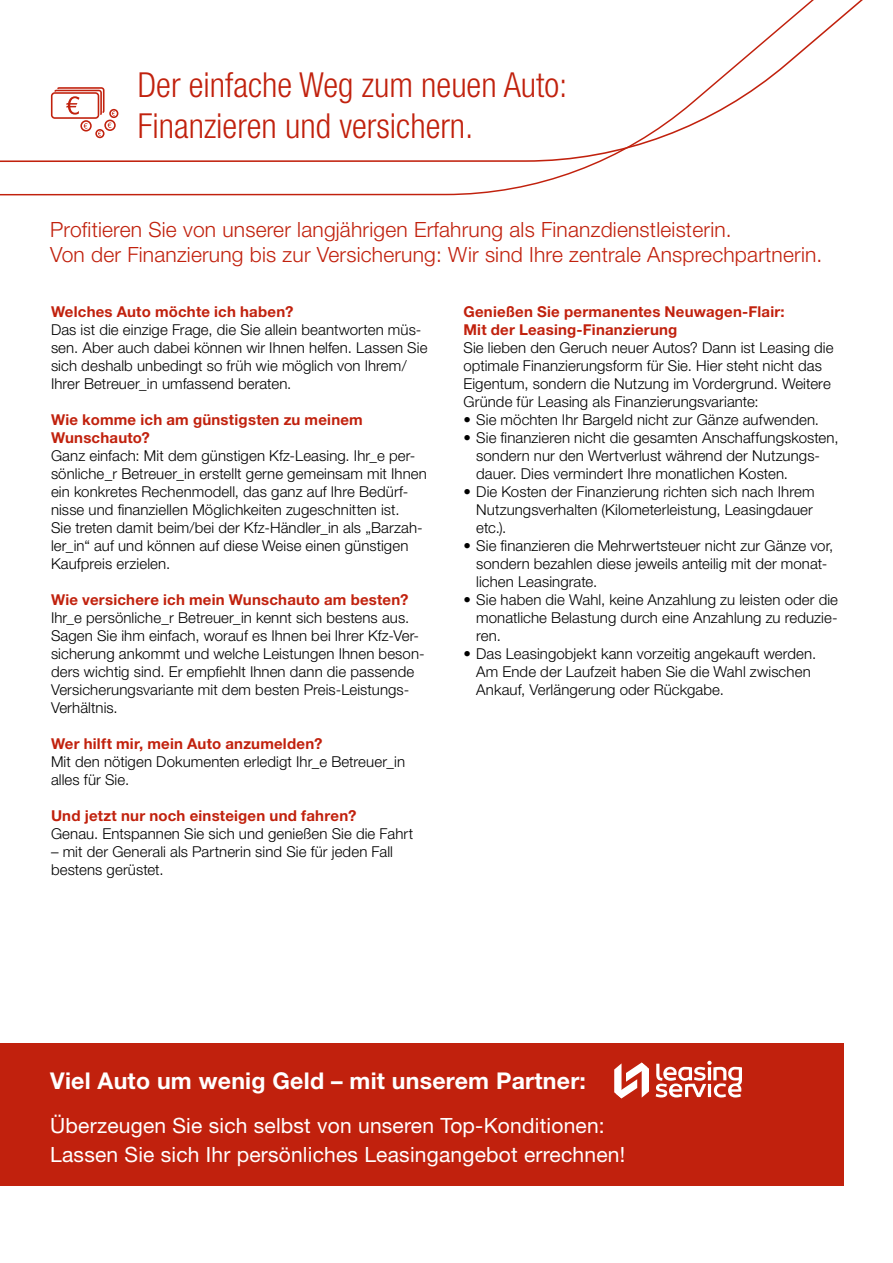
<style>
.page{position:relative;width:893px;height:1263px;background:#fff}
.page>*{position:absolute;margin:0;border:0;box-sizing:border-box;transform-origin:0 0}
.t1{font:300 condensed 34.5px/41.4px "Helvetica Neue LT Std";color:#c1210d}
.t2{font:700 23.1px "Helvetica Neue LT Std";letter-spacing:.01em;color:#fff}
.t3{font:300 21px/25.2px "Helvetica Neue LT Std";letter-spacing:.01em;color:#c1210d}
.t4{font:21px/29.4px "Helvetica Neue LT Std";letter-spacing:.01em;color:#fff}
.t5{font:300 15px/18px "Helvetica Neue LT Std";letter-spacing:.005em;color:#000}
.t6{font:700 15px/18px "Helvetica Neue LT Std";letter-spacing:.015em;color:#c1210d}
</style>
<div class="page">
<div style="left:0;top:1043px;width:843px;height:143px;background:#c1210d"></div>
<svg style="left:614px;top:1062px;width:35px;height:36px"></svg>
<svg style="left:656px;top:1061px;width:86px;height:36px"></svg>
<svg style="left:0;top:0;width:863px;height:196px"></svg>
<h1 class="t1" style="left:138px;top:64px;width:431px">Der einfache Weg zum neuen Auto:<br>Finanzieren und versichern.</h1>
<h3 class="t3" style="left:50px;top:216px;width:774px">Profitieren Sie von unserer langjährigen Erfahrung als Finanzdienstleisterin.<br>Von der Finanzierung bis zur Versicherung: Wir sind Ihre zentrale Ansprechpartnerin.</h3>
<p class="t6" style="left:51px;top:302px;width:244px">Welches Auto möchte ich haben?</p>
<p class="t5" style="left:51px;top:320px;width:378px">Das ist die einzige Frage, die Sie allein beantworten müs&shy;sen. Aber auch dabei können wir Ihnen helfen. Lassen Sie sich deshalb unbedingt so früh wie möglich von Ihrem/ Ihrer Betreuer_in umfassend beraten.</p>
<p class="t6" style="left:51px;top:410px;width:313px">Wie komme ich am günstigsten zu meinem<br>Wunschauto?</p>
<p class="t5" style="left:51px;top:446px;width:377px">Ganz einfach: Mit dem günstigen Kfz-Leasing. Ihr_e per&shy;sönliche_r Betreuer_in erstellt gerne gemeinsam mit Ihnen ein konkretes Rechenmodell, das ganz auf Ihre Bedürf&shy;nisse und finanziellen Möglichkeiten zugeschnitten ist.<br>Sie treten damit beim/bei der Kfz-Händler_in als „Barzah&shy;ler_in“ auf und können auf diese Weise einen günstigen Kaufpreis erzielen.</p>
<p class="t6" style="left:51px;top:590px;width:359px">Wie versichere ich mein Wunschauto am besten?</p>
<p class="t5" style="left:51px;top:608px;width:375px">Ihr_e persönliche_r Betreuer_in kennt sich bestens aus.<br>Sagen Sie ihm einfach, worauf es Ihnen bei Ihrer Kfz-Ver&shy;sicherung ankommt und welche Leistungen Ihnen beson&shy;ders wichtig sind. Er empfiehlt Ihnen dann die passende Versicherungsvariante mit dem besten Preis-Leistungs-Verhältnis.</p>
<p class="t6" style="left:51px;top:734px;width:273px">Wer hilft mir, mein Auto anzumelden?</p>
<p class="t5" style="left:51px;top:752px;width:356px">Mit den nötigen Dokumenten erledigt Ihr_e Betreuer_in alles für Sie.</p>
<p class="t6" style="left:51px;top:806px;width:307px">Und jetzt nur noch einsteigen und fahren?</p>
<p class="t5" style="left:51px;top:824px;width:364px">Genau. Entspannen Sie sich und genießen Sie die Fahrt</p>
<p class="t5" style="left:51px;top:842px;width:343px">– mit der Generali als Partnerin sind Sie für jeden Fall bestens gerüstet.</p>
<p class="t6" style="left:463px;top:302px;width:323px">Genießen Sie permanentes Neuwagen-Flair:<br>Mit der Leasing-Finanzierung</p>
<p class="t5" style="left:463px;top:338px;width:372px">Sie lieben den Geruch neuer Autos? Dann ist Leasing die optimale Finanzierungsform für Sie. Hier steht nicht das Eigentum, sondern die Nutzung im Vordergrund. Weitere Gründe für Leasing als Finanzierungsvariante:</p>
<p class="t5" style="left:463px;top:410px;width:357px">• Sie möchten Ihr Bargeld nicht zur Gänze aufwenden.</p>
<p class="t5" style="left:476px;top:428px;width:364px;text-indent:-13px">• Sie finanzieren nicht die gesamten Anschaffungskosten, sondern nur den Wertverlust während der Nutzungs&shy;dauer. Dies vermindert Ihre monatlichen Kosten.</p>
<p class="t5" style="left:476px;top:482px;width:340px;text-align:justify;text-indent:-13px">• Die Kosten der Finanzierung richten sich nach Ihrem Nutzungsverhalten (Kilometerleistung, Leasingdauer etc.).</p>
<p class="t5" style="left:476px;top:536px;width:359px;text-indent:-13px">• Sie finanzieren die Mehrwertsteuer nicht zur Gänze vor, sondern bezahlen diese jeweils anteilig mit der monat&shy;lichen Leasingrate.</p>
<p class="t5" style="left:476px;top:590px;width:363px;text-align:justify;text-indent:-13px">• Sie haben die Wahl, keine Anzahlung zu leisten oder die monatliche Belastung durch eine Anzahlung zu reduzie&shy;ren.</p>
<p class="t5" style="left:476px;top:644px;width:341px;text-indent:-13px">• Das Leasingobjekt kann vorzeitig angekauft werden.<br>Am Ende der Laufzeit haben Sie die Wahl zwischen<br>Ankauf, Verlängerung oder Rückgabe.</p>
<h2 class="t2" style="left:50px;top:1067px;width:537px">Viel Auto um wenig Geld – mit unserem Partner:</h2>
<h3 class="t4" style="left:50px;top:1110px;width:576px">Überzeugen Sie sich selbst von unseren Top-Konditionen:<br>Lassen Sie sich Ihr persönliches Leasingangebot errechnen!</h3>
</div>
